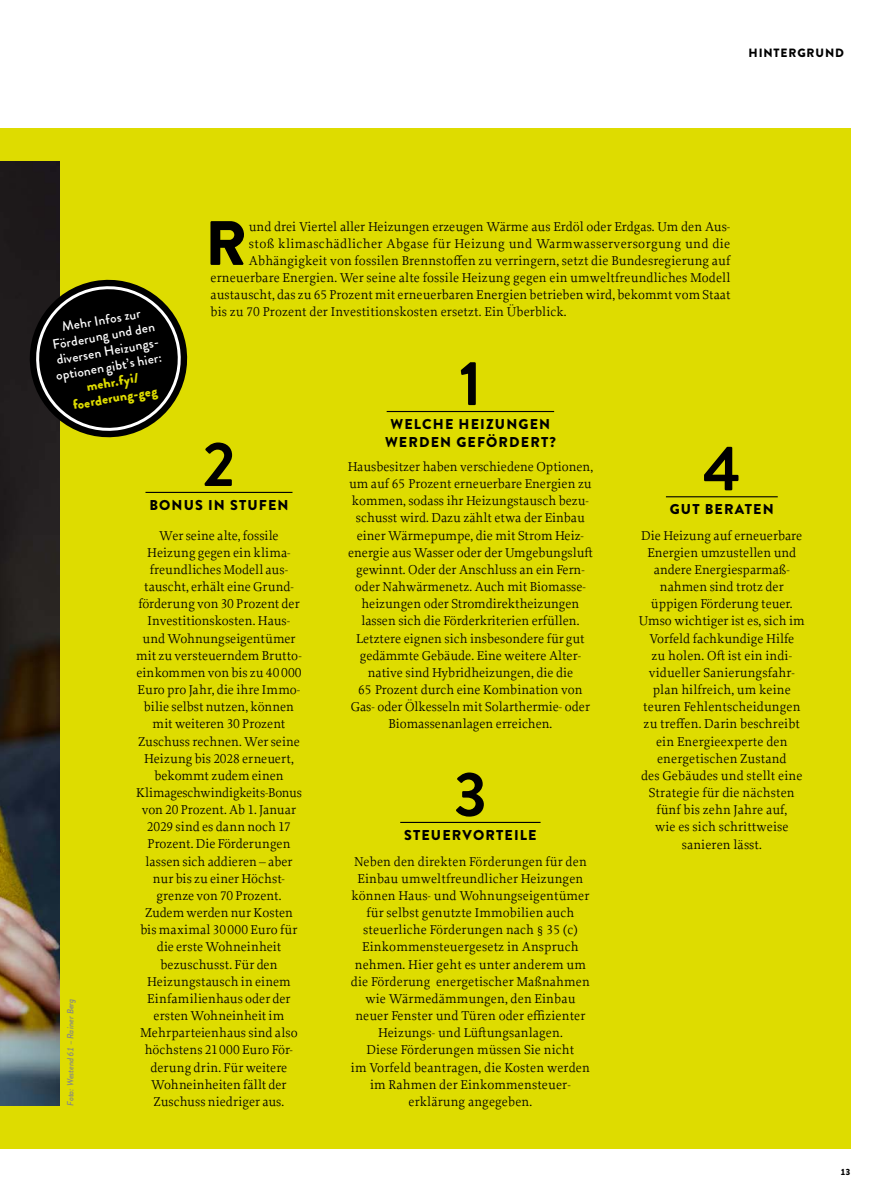
<style>
.page{position:relative;width:893px;height:1191px;background:#fff}
.page>*{position:absolute;margin:0;border:0;box-sizing:border-box;transform-origin:0 0}
.t1{font:700 63px "Brandon Grotesque";color:#000}
.t2{font:900 62.55px "Brandon Grotesque";color:#000}
.t3{font:900 14.25px/18px "Brandon Grotesque";letter-spacing:.08em;color:#000;text-align:center}
.t4{font:13.5px/17.1px "Proforma";letter-spacing:.005em;color:#000;text-align:center}
.t5{font:13.5px "Proforma";letter-spacing:.025em;color:#000}
.t6{font:500 13.5px/15.8px "Brandon Grotesque";color:#fff;text-align:center}
.t7{font:900 13.5px/15.8px "Brandon Grotesque";color:#dedc00;text-align:center}
.t8{font:900 12px "Brandon Grotesque";letter-spacing:.07em;color:#000}
.t9{font:italic 500 9px "Brandon Grotesque";color:#878786}
.t10{font:900 9px "Brandon Grotesque";color:#000}
</style>
<div class="page">
<div style="left:0;top:128px;width:850px;height:1020px;background:#dedc00"></div>
<img style="left:0;top:162px;width:60px;height:944px">
<hr style="left:145px;top:492px;width:147px;height:1px;background:#000">
<hr style="left:387px;top:411px;width:167px;height:1px;background:#000">
<hr style="left:666px;top:496px;width:112px;height:1px;background:#000">
<hr style="left:400px;top:822px;width:141px;height:1px;background:#000">
<svg style="left:23px;top:273px;width:165px;height:170px"></svg>
<p class="t8" style="left:749px;top:45px;width:97px">HINTERGRUND</p>
<h2 class="t2" style="left:205px;top:199px;width:43px">R</h2>
<p class="t4" style="left:249px;top:217px;width:483px">und drei Viertel aller Heizungen erzeugen Wärme aus Erdöl oder Erdgas. Um den Aus-</p>
<p class="t5" style="left:249px;top:235px;width:483px">stoß klimaschädlicher Abgase für Heizung und Warmwasserversorgung und die</p>
<p class="t4" style="left:249px;top:252px;width:483px">Abhängigkeit von fossilen Brennstoffen zu verringern, setzt die Bundesregierung auf</p>
<p class="t4" style="left:210px;top:269px;width:521px">erneuerbare Energien. Wer seine alte fossile Heizung gegen ein umweltfreundliches Modell</p>
<p class="t4" style="left:210px;top:286px;width:522px">austauscht, das zu 65 Prozent mit erneuerbaren Energien betrieben wird, bekommt vom Staat</p>
<p class="t4" style="left:210px;top:303px;width:358px">bis zu 70 Prozent der Investitionskosten ersetzt. Ein Überblick.</p>
<p class="t6" style="left:47px;top:322px;width:110px;rotate:-10deg">Mehr Infos zur<br>Förderung und den diversen Heizungs&shy;optionen gibt’s hier:</p>
<h1 class="t1" style="left:459px;top:339px;width:24px">1</h1>
<p class="t3" style="left:385px;top:415px;width:172px">WELCHE HEIZUNGEN<br>WERDEN GEFÖRDERT?</p>
<p class="t4" style="left:348px;top:458px;width:247px">Hausbesitzer haben verschiedene Optionen, um auf 65 Prozent erneuerbare Energien zu kommen, sodass ihr Heizungstausch bezu&shy;schusst wird. Dazu zählt etwa der Einbau einer Wärmepumpe, die mit Strom Heiz&shy;energie aus Wasser oder der Umgebungsluft gewinnt. Oder der Anschluss an ein Fern&shy;oder Nahwärmenetz. Auch mit Biomasse&shy;heizungen oder Stromdirektheizungen lassen sich die Förderkriterien erfüllen.<br>Letztere eignen sich insbesondere für gut gedämmte Gebäude. Eine weitere Alter&shy;native sind Hybridheizungen, die die<br>65 Prozent durch eine Kombination von Gas- oder Ölkesseln mit Solarthermie- oder Biomassenanlagen erreichen.</p>
<p class="t7" style="left:69px;top:382px;width:87px;rotate:-10deg">mehr.fyi/ foerderung-geg</p>
<h1 class="t1" style="left:203px;top:420px;width:34px">2</h1>
<p class="t3" style="left:149px;top:496px;width:141px">BONUS IN STUFEN</p>
<p class="t4" style="left:136px;top:526px;width:167px">Wer seine alte, fossile<br>Heizung gegen ein klima&shy;freundliches Modell aus&shy;tauscht, erhält eine Grund-- förderung von 30 Prozent der<br>Investitionskosten. Haus&shy;und Wohnungseigentümer mit zu versteuerndem Brutto&shy;einkommen von bis zu 40000<br>Euro pro Jahr, die ihre Immo&shy;bilie selbst nutzen, können mit weiteren 30 Prozent<br>Zuschuss rechnen. Wer seine<br>Heizung bis 2028 erneuert, bekommt zudem einen<br>Klimageschwindigkeits-Bonus von 20 Prozent. Ab 1. Januar<br>2029 sind es dann noch 17<br>Prozent. Die Förderungen lassen sich addieren – aber nur bis zu einer Höchst&shy;grenze von 70 Prozent.<br>Zudem werden nur Kosten bis maximal 30000 Euro für die erste Wohneinheit bezuschusst. Für den<br>Heizungstausch in einem<br>Einfamilienhaus oder der ersten Wohneinheit im<br>Mehrparteienhaus sind also höchstens 21000 Euro För&shy;derung drin. Für weitere<br>Wohneinheiten fällt der<br>Zuschuss niedriger aus.</p>
<h1 class="t1" style="left:703px;top:424px;width:39px">4</h1>
<p class="t3" style="left:670px;top:500px;width:105px">GUT BERATEN</p>
<p class="t4" style="left:639px;top:526px;width:167px">Die Heizung auf erneuerbare<br>Energien umzustellen und andere Energiesparmaß&shy;nahmen sind trotz der üppigen Förderung teuer.<br>Umso wichtiger ist es, sich im<br>Vorfeld fachkundige Hilfe<br>zu holen. Oft ist ein indi-- vidueller Sanierungsfahr&shy;plan hilfreich, um keine teuren Fehlentscheidungen zu treffen. Darin beschreibt ein Energieexperte den energetischen Zustand<br>des Gebäudes und stellt eine<br>Strategie für die nächsten fünf bis zehn Jahre auf,<br>wie es sich schrittweise sanieren lässt.</p>
<h1 class="t1" style="left:454px;top:750px;width:34px">3</h1>
<p class="t3" style="left:404px;top:826px;width:134px">STEUERVORTEILE</p>
<p class="t4" style="left:351px;top:852px;width:240px">Neben den direkten Förderungen für den Einbau umweltfreundlicher Heizungen können Haus- und Wohnungseigentümer für selbst genutzte Immobilien auch steuerliche Förderungen nach § 35 (c)<br>Einkommensteuergesetz in Anspruch nehmen. Hier geht es unter anderem um die Förderung energetischer Maßnahmen wie Wärmedämmungen, den Einbau neuer Fenster und Türen oder effizienter Heizungs- und Lüftungsanlagen.<br>Diese Förderungen müssen Sie nicht<br>im Vorfeld beantragen, die Kosten werden im Rahmen der Einkommensteuer&shy;erklärung angegeben.</p>
<p class="t9" style="left:64px;top:1106px;width:109px;rotate:-90deg">Foto: Westend61– Rainer Berg</p>
<p class="t10" style="left:840px;top:1165px;width:12px">13</p>
</div>
